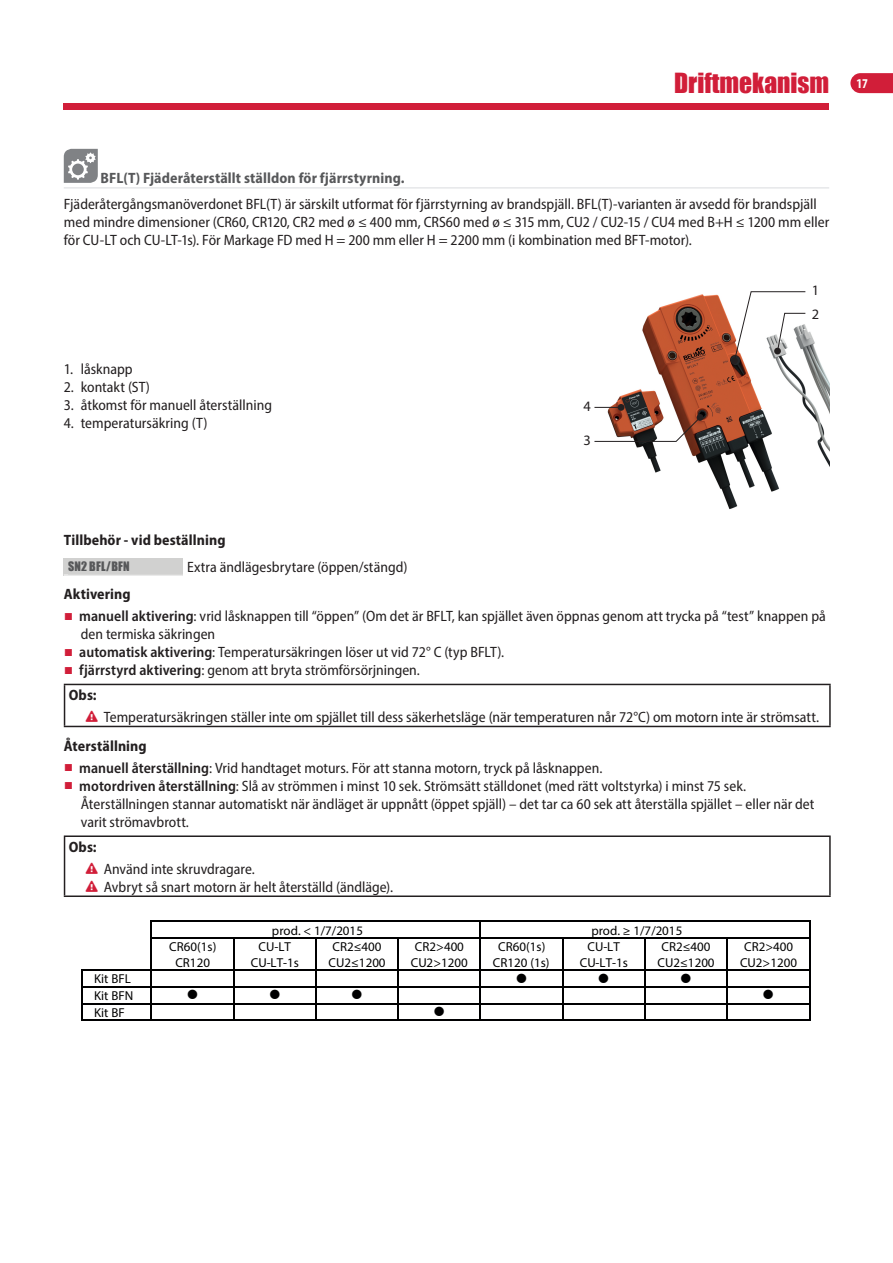
<style>
.page{position:relative;width:893px;height:1263px;background:#fff}
.page>*{position:absolute;margin:0;border:0;box-sizing:border-box;transform-origin:0 0}
.t1{font:25.5px "Impact";color:#d11e39}
.t2{font:semi-condensed 15px/18px "Myriad Pro";color:#231f20}
.t3{font:700 semi-condensed 15px "Myriad Pro";letter-spacing:.005em;color:#57585a}
.t4{font:700 semi-condensed 15px "Myriad Pro";letter-spacing:.005em;color:#231f20}
.t5{font:14.4px "Myriad Pro";color:#231f20}
.t6{font:12.9px/15.6px "Myriad Pro";color:#000001;text-align:center}
.t7{font:12px "Impact";letter-spacing:.02em;color:#57585a}
.s1{font-weight:700}
.s2{font-family:"Lucida Sans Unicode";font-stretch:normal;font-size:12px;color:#d11e39}
.s3{font-weight:600}
</style>
<div class="page">
<div style="left:64px;top:103px;width:765px;height:6px;background:#d11e39"></div>
<svg style="left:850px;top:73px;width:43px;height:20px"></svg>
<hr style="left:64px;top:187px;width:765px;height:2px;background:#e6e7e9">
<svg style="left:64px;top:149px;width:34px;height:34px"></svg>
<img style="left:594px;top:294px;width:235px;height:216px">
<div style="left:731px;top:357px;width:7px;height:7px;background:#231f20;border-radius:3px"></div>
<svg style="left:734px;top:291px;width:72px;height:71px"></svg>
<div style="left:774px;top:347px;width:7px;height:8px;background:#231f20;border-radius:3px"></div>
<svg style="left:594px;top:414px;width:110px;height:28px"></svg>
<svg style="left:594px;top:407px;width:24px;height:1px"></svg>
<div style="left:618px;top:404px;width:6px;height:7px;background:#231f20;border-radius:50%"></div>
<div style="left:64px;top:558px;width:119px;height:17px;background:#d1d1d0"></div>
<hr style="left:64px;top:684px;width:767px;height:1px;background:#231f20">
<hr style="left:64px;top:685px;width:1px;height:41px;background:#231f20">
<hr style="left:829px;top:685px;width:2px;height:41px;background:#231f20">
<hr style="left:64px;top:726px;width:767px;height:1px;background:#231f20">
<hr style="left:64px;top:835px;width:767px;height:2px;background:#231f20">
<hr style="left:64px;top:837px;width:1px;height:58px;background:#231f20">
<hr style="left:829px;top:837px;width:2px;height:58px;background:#231f20">
<hr style="left:64px;top:895px;width:767px;height:2px;background:#231f20">
<hr style="left:152px;top:921px;width:328px;height:1px;background:#000001">
<hr style="left:481px;top:921px;width:328px;height:1px;background:#000001">
<svg style="left:151px;top:921px;width:1px;height:18px"></svg>
<hr style="left:152px;top:938px;width:81px;height:1px;background:#000001">
<hr style="left:234px;top:938px;width:81px;height:1px;background:#000001">
<hr style="left:316px;top:938px;width:82px;height:1px;background:#000001">
<hr style="left:399px;top:938px;width:81px;height:1px;background:#000001">
<svg style="left:480px;top:921px;width:1px;height:18px"></svg>
<hr style="left:481px;top:938px;width:81px;height:1px;background:#000001">
<hr style="left:563px;top:938px;width:81px;height:1px;background:#000001">
<hr style="left:645px;top:938px;width:81px;height:1px;background:#000001">
<hr style="left:728px;top:938px;width:81px;height:1px;background:#000001">
<svg style="left:809px;top:921px;width:1px;height:18px"></svg>
<hr style="left:151px;top:939px;width:1px;height:31px;background:#000001">
<hr style="left:233px;top:939px;width:1px;height:31px;background:#000001">
<hr style="left:315px;top:939px;width:1px;height:31px;background:#000001">
<hr style="left:398px;top:939px;width:1px;height:31px;background:#000001">
<hr style="left:480px;top:939px;width:1px;height:31px;background:#000001">
<hr style="left:562px;top:939px;width:1px;height:31px;background:#000001">
<hr style="left:644px;top:939px;width:1px;height:31px;background:#000001">
<hr style="left:726px;top:939px;width:2px;height:31px;background:#000001">
<hr style="left:809px;top:939px;width:1px;height:31px;background:#000001">
<hr style="left:84px;top:970px;width:67px;height:1px;background:#000001">
<hr style="left:152px;top:970px;width:81px;height:1px;background:#000001">
<hr style="left:234px;top:970px;width:81px;height:1px;background:#000001">
<hr style="left:316px;top:970px;width:82px;height:1px;background:#000001">
<hr style="left:399px;top:970px;width:81px;height:1px;background:#000001">
<hr style="left:481px;top:970px;width:81px;height:1px;background:#000001">
<hr style="left:563px;top:970px;width:81px;height:1px;background:#000001">
<hr style="left:645px;top:970px;width:81px;height:1px;background:#000001">
<hr style="left:728px;top:970px;width:81px;height:1px;background:#000001">
<hr style="left:83px;top:986px;width:68px;height:1px;background:#000001">
<hr style="left:152px;top:986px;width:81px;height:1px;background:#000001">
<hr style="left:234px;top:986px;width:81px;height:1px;background:#000001">
<hr style="left:316px;top:986px;width:82px;height:1px;background:#000001">
<hr style="left:399px;top:986px;width:81px;height:1px;background:#000001">
<hr style="left:481px;top:986px;width:81px;height:1px;background:#000001">
<hr style="left:563px;top:986px;width:81px;height:1px;background:#000001">
<hr style="left:645px;top:986px;width:81px;height:1px;background:#000001">
<hr style="left:728px;top:986px;width:81px;height:1px;background:#000001">
<hr style="left:83px;top:1003px;width:68px;height:1px;background:#000001">
<hr style="left:152px;top:1003px;width:81px;height:1px;background:#000001">
<hr style="left:234px;top:1003px;width:81px;height:1px;background:#000001">
<hr style="left:316px;top:1003px;width:82px;height:1px;background:#000001">
<hr style="left:399px;top:1003px;width:81px;height:1px;background:#000001">
<hr style="left:481px;top:1003px;width:81px;height:1px;background:#000001">
<hr style="left:563px;top:1003px;width:81px;height:1px;background:#000001">
<hr style="left:645px;top:1003px;width:81px;height:1px;background:#000001">
<hr style="left:728px;top:1003px;width:81px;height:1px;background:#000001">
<svg style="left:82px;top:970px;width:2px;height:51px"></svg>
<hr style="left:83px;top:1020px;width:68px;height:1px;background:#000001">
<svg style="left:151px;top:970px;width:1px;height:51px"></svg>
<hr style="left:152px;top:1020px;width:81px;height:1px;background:#000001">
<svg style="left:233px;top:970px;width:1px;height:51px"></svg>
<hr style="left:234px;top:1020px;width:81px;height:1px;background:#000001">
<svg style="left:315px;top:970px;width:1px;height:51px"></svg>
<hr style="left:316px;top:1020px;width:82px;height:1px;background:#000001">
<svg style="left:398px;top:970px;width:1px;height:51px"></svg>
<hr style="left:399px;top:1020px;width:81px;height:1px;background:#000001">
<svg style="left:480px;top:970px;width:1px;height:51px"></svg>
<hr style="left:481px;top:1020px;width:81px;height:1px;background:#000001">
<svg style="left:562px;top:970px;width:1px;height:51px"></svg>
<hr style="left:563px;top:1020px;width:81px;height:1px;background:#000001">
<svg style="left:644px;top:970px;width:1px;height:51px"></svg>
<hr style="left:645px;top:1020px;width:81px;height:1px;background:#000001">
<svg style="left:726px;top:970px;width:2px;height:51px"></svg>
<hr style="left:728px;top:1020px;width:81px;height:1px;background:#000001">
<svg style="left:809px;top:970px;width:1px;height:51px"></svg>
<h1 class="t1" style="left:674px;top:63px;width:195px">Driftmekanism <sup>17</sup></h1>
<p class="t3" style="left:101px;top:168px;width:306px">BFL(T) Fjäderåterställt ställdon för fjärrstyrning.</p>
<p class="t2" style="left:64px;top:195px;width:767px">Fjäderåtergångsmanöverdonet BFL(T) är särskilt utformat för fjärrstyrning av brandspjäll. BFL(T)-varianten är avsedd för brandspjäll med mindre dimensioner (CR60, CR120, CR2 med ø ≤ 400 mm, CRS60 med ø ≤ 315 mm, CU2 / CU2-15 / CU4 med B+H ≤ 1200 mm eller för CU-LT och CU-LT-1s). För Markage FD med H = 200 mm eller H = 2200 mm (i kombination med BFT-motor).</p>
<p class="t5" style="left:812px;top:281px;width:9px">1</p>
<p class="t2" style="left:64px;top:360px;width:70px">1. låsknapp</p>
<p class="t2" style="left:64px;top:378px;width:88px">2. kontakt (ST)</p>
<p class="t2" style="left:64px;top:396px;width:210px">3. åtkomst för manuell återställning</p>
<p class="t2" style="left:64px;top:414px;width:145px">4. temperatursäkring (T)</p>
<p class="t5" style="left:583px;top:397px;width:9px">4</p>
<p class="t5" style="left:583px;top:431px;width:9px">3</p>
<p class="t5" style="left:812px;top:305px;width:9px">2</p>
<p class="t4" style="left:64px;top:531px;width:163px">Tillbehör - vid beställning</p>
<p class="t7" style="left:68px;top:557px;width:63px">SN2 BFL/BFN</p>
<p class="t2" style="left:187px;top:558px;width:222px">Extra ändlägesbrytare (öppen/stängd)</p>
<p class="t2" style="left:64px;top:583px;width:764px;line-height:22.2px"><span class="s1">Aktivering<br></span><span class="s2">∎</span> <span class="s3">manuell aktivering</span>: vrid låsknappen till “öppen” (Om det är BFLT, kan spjället även öppnas genom att trycka på “test” knappen på</p>
<p class="t2" style="left:64px;top:625px;width:442px;text-indent:17px">den termiska säkringen<br><span class="s2">∎</span> <span class="s3">automatisk aktivering</span>: Temperatursäkringen löser ut vid 72° C (typ BFLT). <span class="s2">∎</span> <span class="s3">fjärrstyrd aktivering</span>: genom att bryta strömförsörjningen.</p>
<p class="t4" style="left:69px;top:685px;width:29px">Obs:</p>
<p class="t2" style="left:104px;top:708px;width:717px">Temperatursäkringen ställer inte om spjället till dess säkerhetsläge (när temperaturen når 72°C) om motorn inte är strömsatt.</p>
<p class="t2" style="left:64px;top:734px;width:540px;line-height:22.2px"><span class="s1">Återställning<br></span><span class="s2">∎</span> <span class="s3">manuell återställning</span>: Vrid handtaget moturs. För att stanna motorn, tryck på låsknappen.</p>
<p class="t2" style="left:81px;top:777px;width:735px;text-indent:-17px"><span class="s2">∎</span> <span class="s3">motordriven återställning</span>: Slå av strömmen i minst 10 sek. Strömsätt ställdonet (med rätt voltstyrka) i minst 75 sek.<br>Återställningen stannar automatiskt när ändläget är uppnått (öppet spjäll) – det tar ca 60 sek att återställa spjället – eller när det varit strömavbrott.</p>
<p class="t4" style="left:69px;top:837px;width:29px">Obs:</p>
<p class="t2" style="left:104px;top:860px;width:291px">Använd inte skruvdragare.<br>Avbryt så snart motorn är helt återställd (ändläge).</p>
<p class="t6" style="left:272px;top:922px;width:93px">prod. &lt; 1/7/2015</p>
<p class="t6" style="left:591px;top:922px;width:93px">prod. ≥ 1/7/2015</p>
<p class="t6" style="left:169px;top:939px;width:49px">CR60(1s)<br>CR120</p>
<p class="t6" style="left:251px;top:939px;width:50px">CU-LT<br>CU-LT-1s</p>
<p class="t6" style="left:329px;top:939px;width:58px">CR2≤400<br>CU2≤1200</p>
<p class="t6" style="left:411px;top:939px;width:58px">CR2&gt;400<br>CU2&gt;1200</p>
<p class="t6" style="left:493px;top:939px;width:58px">CR60(1s)<br>CR120 (1s)</p>
<p class="t6" style="left:580px;top:939px;width:50px">CU-LT<br>CU-LT-1s</p>
<p class="t6" style="left:658px;top:939px;width:58px">CR2≤400<br>CU2≤1200</p>
<p class="t6" style="left:740px;top:939px;width:58px">CR2&gt;400<br>CU2&gt;1200</p>
<p class="t6" style="left:94px;top:970px;width:41px;line-height:16.6px;text-align:left">Kit BFL<br>Kit BFN<br>Kit BF</p>
</div>
